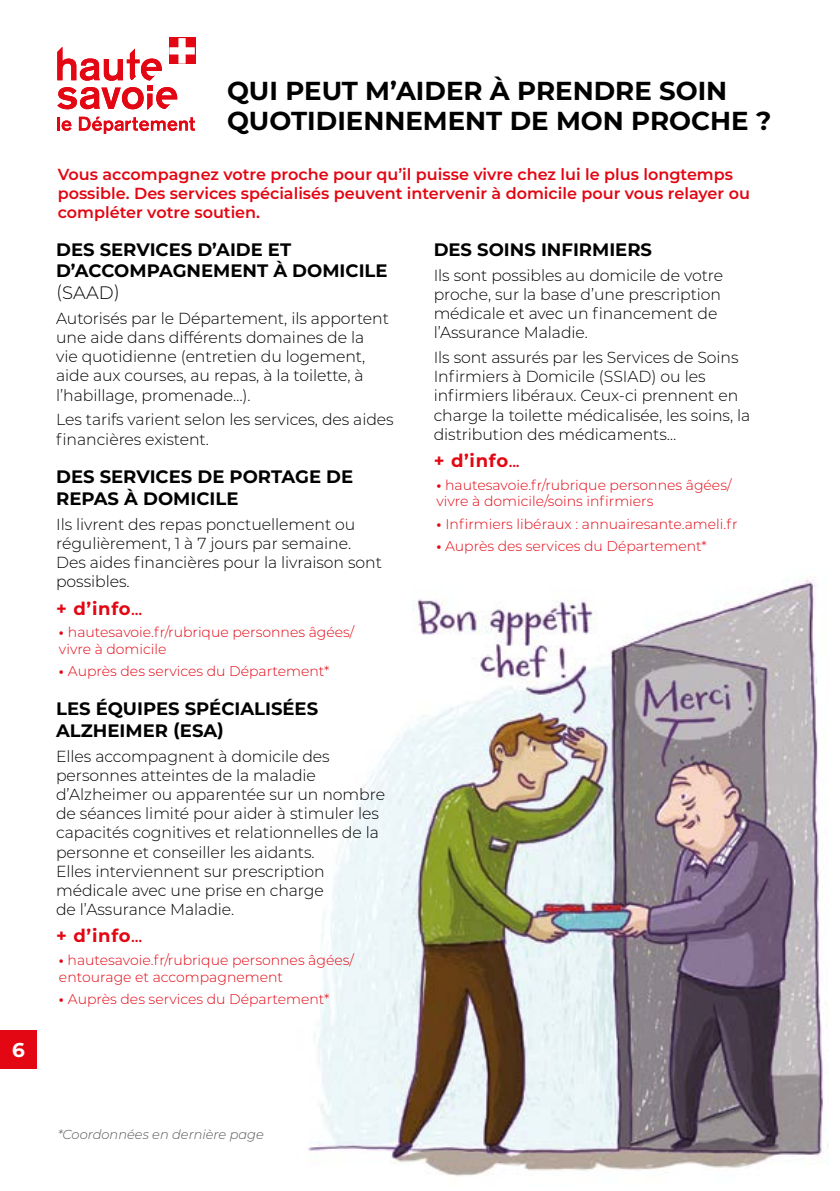
<style>
.page{position:relative;width:840px;height:1191px;background:#fff}
.page>*{position:absolute;margin:0;border:0;box-sizing:border-box;transform-origin:0 0}
.t1{font:700 26px/30px "Montserrat";color:#000}
.t2{font:700 20px "Montserrat";color:#fff}
.t3{font:700 18px/21.6px "Montserrat";color:#000}
.t4{font:700 18px "Montserrat";letter-spacing:.04em;color:#e30613}
.t5{font:300 18px "Montserrat";color:#000}
.t6{font:300 16px/19.2px "Montserrat";letter-spacing:-.005em;color:#000}
.t7{font:600 16px/19.2px "Montserrat";color:#e30613}
.t8{font:300 14px/16.8px "Montserrat";color:#e30613}
.t9{font:italic 300 13px "Montserrat";color:#575756}
.s1{font-size:12px}
.s2{font-weight:700}
</style>
<div class="page">
<div style="left:0;top:1030px;width:37px;height:39px;background:#e30613"></div>
<img style="left:308px;top:577px;width:521px;height:600px">
<hr style="left:57px;top:117px;width:3px;height:14px;background:#e30613">
<svg style="left:62px;top:120px;width:9px;height:11px"></svg>
<svg style="left:79px;top:117px;width:116px;height:17px"></svg>
<svg style="left:57px;top:38px;width:138px;height:72px"></svg>
<p class="t2" style="left:12px;top:1035px;width:14px">6</p>
<h1 class="t1" style="left:227px;top:75px;width:545px">QUI PEUT M’AIDER À PRENDRE SOIN<br>QUOTIDIENNEMENT DE MON PROCHE ?</h1>
<p class="t7" style="left:58px;top:164px;width:693px">Vous accompagnez votre proche pour qu’il puisse vivre chez lui le plus longtemps possible. Des services spécialisés peuvent intervenir à domicile pour vous relayer ou compléter votre soutien.</p>
<p class="t3" style="left:56px;top:237px;width:333px">DES SERVICES D’AIDE ET<br>D’ACCOMPAGNEMENT À DOMICILE</p>
<p class="t5" style="left:56px;top:280px;width:65px">(SAAD)</p>
<p class="t6" style="left:56px;top:308px;width:334px">Autorisés par le Département, ils apportent une aide dans différents domaines de la vie quotidienne (entretien du logement, aide aux courses, au repas, à la toilette, à l’habillage, promenade…).</p>
<p class="t6" style="left:56px;top:409px;width:339px">Les tarifs varient selon les services, des aides financières existent.</p>
<p class="t3" style="left:56px;top:465px;width:298px">DES SERVICES DE PORTAGE DE<br>REPAS À DOMICILE</p>
<p class="t6" style="left:56px;top:514px;width:327px">Ils livrent des repas ponctuellement ou régulièrement, 1 à 7 jours par semaine.<br>Des aides financières pour la livraison sont possibles.</p>
<p class="t4" style="left:56px;top:595px;width:87px">+ d’info<span class="s1">...</span></p>
<p class="t8" style="left:59px;top:623px;width:297px"><span class="s2">•</span> hautesavoie.fr/rubrique personnes âgées/ vivre à domicile</p>
<p class="t8" style="left:59px;top:662px;width:272px"><span class="s2">•</span> Auprès des services du Département*</p>
<p class="t3" style="left:56px;top:697px;width:263px">LES ÉQUIPES SPÉCIALISÉES<br>ALZHEIMER (ESA)</p>
<p class="t6" style="left:56px;top:745px;width:330px">Elles accompagnent à domicile des personnes atteintes de la maladie d’Alzheimer ou apparentée sur un nombre de séances limité pour aider à stimuler les capacités cognitives et relationnelles de la personne et conseiller les aidants.<br>Elles interviennent sur prescription médicale avec une prise en charge<br>de l’Assurance Maladie.</p>
<p class="t4" style="left:56px;top:923px;width:87px">+ d’info<span class="s1">...</span></p>
<p class="t8" style="left:59px;top:951px;width:296px"><span class="s2">•</span> hautesavoie.fr/rubrique personnes âgées/ entourage et accompagnement</p>
<p class="t8" style="left:59px;top:990px;width:272px"><span class="s2">•</span> Auprès des services du Département*</p>
<p class="t3" style="left:433px;top:237px;width:220px">DES SOINS INFIRMIERS</p>
<p class="t6" style="left:433px;top:265px;width:291px">Ils sont possibles au domicile de votre proche, sur la base d’une prescription médicale et avec un financement de l’Assurance Maladie.</p>
<p class="t6" style="left:433px;top:347px;width:318px">Ils sont assurés par les Services de Soins Infirmiers à Domicile (SSIAD) ou les infirmiers libéraux. Ceux-ci prennent en charge la toilette médicalisée, les soins, la distribution des médicaments…</p>
<p class="t4" style="left:433px;top:448px;width:87px">+ d’info<span class="s1">...</span></p>
<p class="t8" style="left:436px;top:476px;width:296px"><span class="s2">•</span> hautesavoie.fr/rubrique personnes âgées/ vivre à domicile/soins infirmiers</p>
<p class="t8" style="left:436px;top:515px;width:302px"><span class="s2">•</span> Infirmiers libéraux : annuairesante.ameli.fr</p>
<p class="t8" style="left:436px;top:537px;width:271px"><span class="s2">•</span> Auprès des services du Département*</p>
<p class="t9" style="left:58px;top:1125px;width:207px">*Coordonnées en dernière page</p>
</div>
